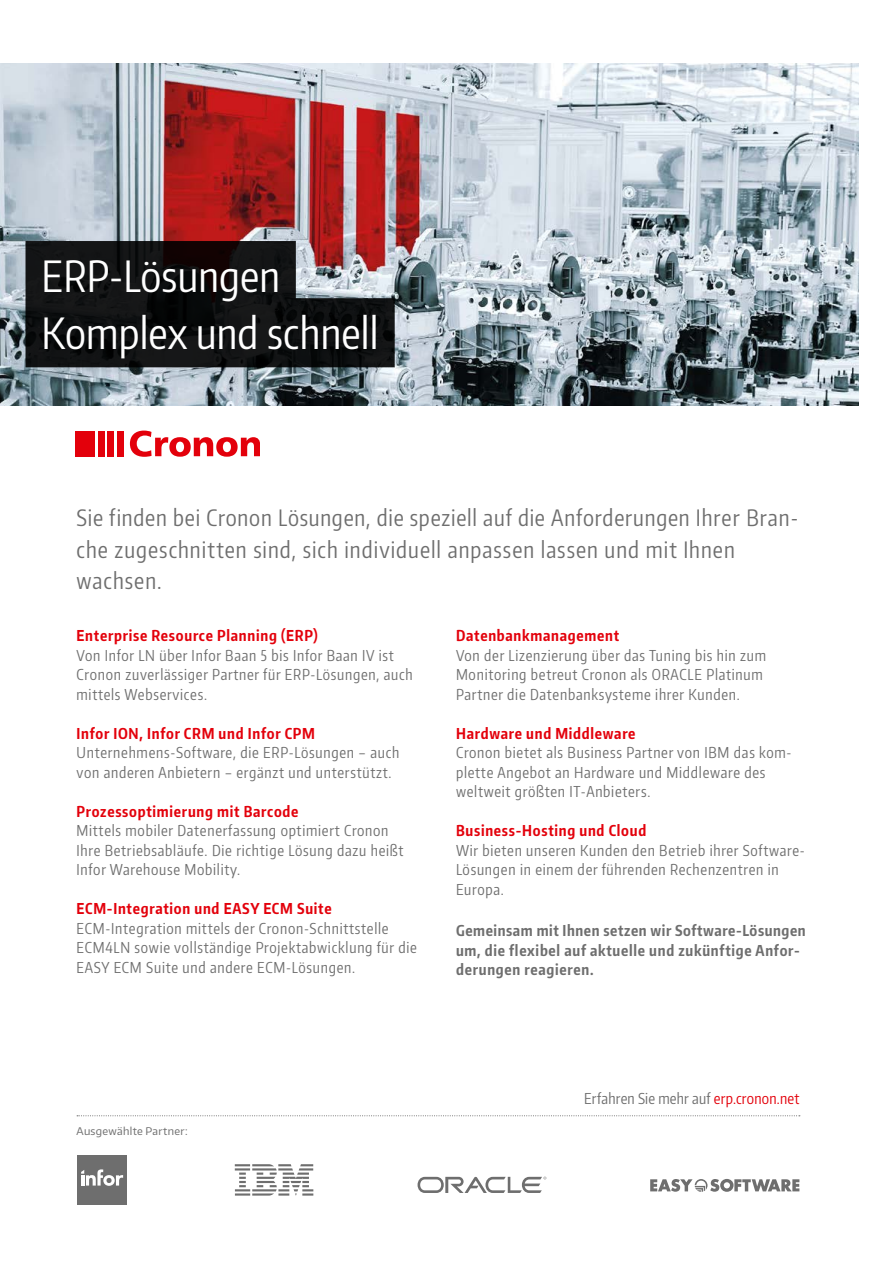
<style>
.page{position:relative;width:893px;height:1263px;background:#fff}
.page>*{position:absolute;margin:0;border:0;box-sizing:border-box;transform-origin:0 0}
.t1{font:42.9px/57px "Encode Sans Compressed";letter-spacing:.005em;color:#fff}
.t2{font:22.5px/31.5px "Encode Sans Compressed";letter-spacing:.04em;color:#6e6e6e}
.t3{font:15px/19.5px "Encode Sans Compressed";letter-spacing:.05em;color:#6e6e6e}
.t4{font:700 15px "Encode Sans Compressed";letter-spacing:.05em;color:#e3000b}
.t5{font:700 15px/19.5px "Encode Sans Compressed";letter-spacing:.05em;color:#6e6e6e}
.t6{font:15px "Encode Sans Compressed";letter-spacing:.015em;color:#6e6e6e}
.t7{font:10.5px "Encode Sans Normal";letter-spacing:.03em;color:#6e6e6e}
.s1{color:#e3000b}
</style>
<div class="page">
<img style="left:0;top:64px;width:859px;height:341px">
<svg style="left:77px;top:1115px;width:723px;height:1px"></svg>
<svg style="left:26px;top:241px;width:369px;height:126px;background:#242122"></svg>
<div style="left:77px;top:1155px;width:49px;height:49px;background:#6e6e6e"></div>
<svg style="left:81px;top:1169px;width:42px;height:17px"></svg>
<svg style="left:418px;top:1176px;width:128px;height:17px"></svg>
<svg style="left:650px;top:1179px;width:149px;height:13px"></svg>
<svg style="left:235px;top:1164px;width:78px;height:31px"></svg>
<svg style="left:130px;top:431px;width:129px;height:26px"></svg>
<div style="left:76px;top:431px;width:19px;height:25px;background:#e3000b"></div>
<div style="left:98px;top:431px;width:7px;height:25px;background:#e3000b"></div>
<div style="left:107px;top:431px;width:7px;height:25px;background:#e3000b"></div>
<div style="left:117px;top:431px;width:7px;height:25px;background:#e3000b"></div>
<h1 class="t1" style="left:42px;top:246px;width:338px">ERP-Lösungen<br>Komplex und schnell</h1>
<h2 class="t2" style="left:77px;top:501px;width:723px">Sie finden bei Cronon Lösungen, die speziell auf die Anforderungen Ihrer Bran&shy;che zugeschnitten sind, sich individuell anpassen lassen und mit Ihnen wachsen.</h2>
<p class="t4" style="left:77px;top:626px;width:243px">Enterprise Resource Planning (ERP)</p>
<p class="t3" style="left:77px;top:645px;width:338px">Von Infor LN über Infor Baan 5 bis Infor Baan IV ist<br>Cronon zuverlässiger Partner für ERP-Lösungen, auch mittels Webservices.</p>
<p class="t4" style="left:77px;top:723px;width:240px">Infor ION, Infor CRM und Infor CPM</p>
<p class="t3" style="left:77px;top:742px;width:324px">Unternehmens-Software, die ERP-Lösungen – auch von anderen Anbietern – ergänzt und unterstützt.</p>
<p class="t4" style="left:77px;top:801px;width:223px">Prozessoptimierung mit Barcode</p>
<p class="t3" style="left:77px;top:820px;width:328px">Mittels mobiler Datenerfassung optimiert Cronon<br>Ihre Betriebsabläufe. Die richtige Lösung dazu heißt<br>Infor Warehouse Mobility.</p>
<p class="t4" style="left:77px;top:899px;width:257px">ECM-Integration und EASY ECM Suite</p>
<p class="t3" style="left:77px;top:918px;width:342px">ECM-Integration mittels der Cronon-Schnittstelle<br>ECM4LN sowie vollständige Projektabwicklung für die<br>EASY ECM Suite und andere ECM-Lösungen.</p>
<p class="t4" style="left:456px;top:626px;width:165px">Datenbankmanagement</p>
<p class="t3" style="left:456px;top:645px;width:312px">Von der Lizenzierung über das Tuning bis hin zum<br>Monitoring betreut Cronon als ORACLE Platinum<br>Partner die Datenbanksysteme ihrer Kunden.</p>
<p class="t4" style="left:456px;top:723px;width:181px">Hardware und Middleware</p>
<p class="t3" style="left:456px;top:742px;width:337px">Cronon bietet als Business Partner von IBM das kom&shy;plette Angebot an Hardware und Middleware des weltweit größten IT-Anbieters.</p>
<p class="t4" style="left:456px;top:821px;width:192px">Business-Hosting und Cloud</p>
<p class="t3" style="left:456px;top:840px;width:350px">Wir bieten unseren Kunden den Betrieb ihrer Software-<br>Lösungen in einem der führenden Rechenzentren in<br>Europa.</p>
<p class="t5" style="left:456px;top:920px;width:351px">Gemeinsam mit Ihnen setzen wir Software-Lösungen um, die flexibel auf aktuelle und zukünftige Anfor&shy;derungen reagieren.</p>
<p class="t7" style="left:77px;top:1124px;width:113px">Ausgewählte Partner:</p>
<p class="t6" style="left:584px;top:1088px;width:217px">Erfahren Sie mehr auf <span class="s1">erp.cronon.net</span></p>
</div>
